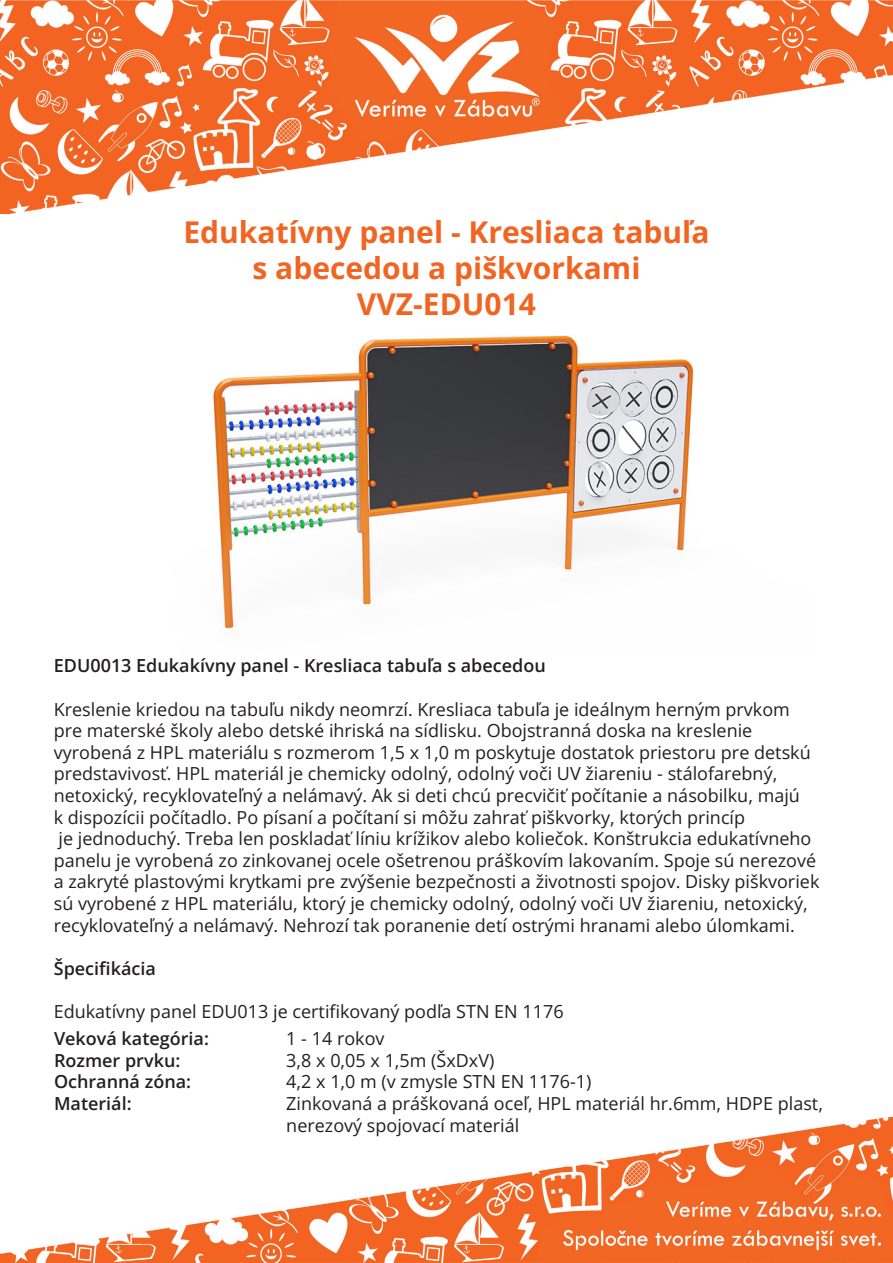
<style>
.page{position:relative;width:893px;height:1263px;background:#fff}
.page>*{position:absolute;margin:0;border:0;box-sizing:border-box;transform-origin:0 0}
.Veľký_Nádpis_-_Oranž{font:700 30px "Open Sans";color:#f16523}
.Text_čierna_12pt{font:18px/21.6px "Open Sans";color:#231f20}
.Malý_nádpis_-_čierna{font:600 18px "Open Sans";color:#231f20}
</style>
<div class="page">
<img style="left:0;top:0;width:893px;height:214px">
<img style="left:0;top:1118px;width:893px;height:145px">
<img style="left:213px;top:335px;width:481px;height:294px">
<p class="Veľký_Nádpis_-_Oranž" style="left:183px;top:211px;width:528px">Edukatívny panel - Kresliaca tabuľa</p>
<p class="Veľký_Nádpis_-_Oranž" style="left:252px;top:247px;width:389px">s abecedou a piškvorkami</p>
<p class="Veľký_Nádpis_-_Oranž" style="left:357px;top:283px;width:181px">VVZ-EDU014</p>
<p class="Malý_nádpis_-_čierna" style="left:54px;top:653px;width:493px">EDU0013 Edukakívny panel - Kresliaca tabuľa s abecedou</p>
<p class="Text_čierna_12pt" style="left:54px;top:698px;width:738px">Kreslenie kriedou na tabuľu nikdy neomrzí. Kresliaca tabuľa je ideálnym herným prvkom</p>
<p class="Text_čierna_12pt" style="left:54px;top:719px;width:700px">pre materské školy alebo detské ihriská na sídlisku. Obojstranná doska na kreslenie</p>
<p class="Text_čierna_12pt" style="left:54px;top:741px;width:758px">vyrobená z HPL materiálu s rozmerom 1,5 x 1,0 m poskytuje dostatok priestoru pre detskú predstavivosť. HPL materiál je chemicky odolný, odolný voči UV žiareniu - stálofarebný,</p>
<p class="Text_čierna_12pt" style="left:54px;top:784px;width:748px">netoxický, recyklovateľný a nelámavý. Ak si deti chcú precvičiť počítanie a násobilku, majú</p>
<p class="Text_čierna_12pt" style="left:54px;top:806px;width:693px">k dispozícii počítadlo. Po písaní a počítaní si môžu zahrať piškvorky, ktorých princíp</p>
<p class="Text_čierna_12pt" style="left:54px;top:827px;width:764px">je jednoduchý. Treba len poskladať líniu krížikov alebo koliečok. Konštrukcia edukatívneho panelu je vyrobená zo zinkovanej ocele ošetrenou práškovím lakovaním. Spoje sú nerezové</p>
<p class="Text_čierna_12pt" style="left:54px;top:870px;width:767px">a zakryté plastovými krytkami pre zvýšenie bezpečnosti a životnosti spojov. Disky piškvoriek sú vyrobené z HPL materiálu, ktorý je chemicky odolný, odolný voči UV žiareniu, netoxický, recyklovateľný a nelámavý. Nehrozí tak poranenie detí ostrými hranami alebo úlomkami.</p>
<p class="Malý_nádpis_-_čierna" style="left:54px;top:956px;width:104px">Špecifikácia</p>
<p class="Text_čierna_12pt" style="left:54px;top:1000px;width:511px">Edukatívny panel EDU013 je certifikovaný podľa STN EN 1176</p>
<p class="Malý_nádpis_-_čierna" style="left:54px;top:1026px;width:156px">Veková kategória:</p>
<p class="Malý_nádpis_-_čierna" style="left:54px;top:1048px;width:128px">Rozmer prvku:</p>
<p class="Malý_nádpis_-_čierna" style="left:54px;top:1069px;width:139px">Ochranná zóna:</p>
<p class="Malý_nádpis_-_čierna" style="left:54px;top:1091px;width:79px">Materiál:</p>
<p class="Text_čierna_12pt" style="left:286px;top:1027px;width:100px">1 - 14 rokov</p>
<p class="Text_čierna_12pt" style="left:286px;top:1049px;width:210px">3,8 x 0,05 x 1,5m (ŠxDxV)</p>
<p class="Text_čierna_12pt" style="left:286px;top:1071px;width:307px">4,2 x 1,0 m (v zmysle STN EN 1176-1)</p>
<p class="Text_čierna_12pt" style="left:286px;top:1092px;width:538px">Zinkovaná a práškovaná oceľ, HPL materiál hr.6mm, HDPE plast,</p>
<p class="Text_čierna_12pt" style="left:286px;top:1114px;width:234px">nerezový spojovací materiál</p>
</div>
